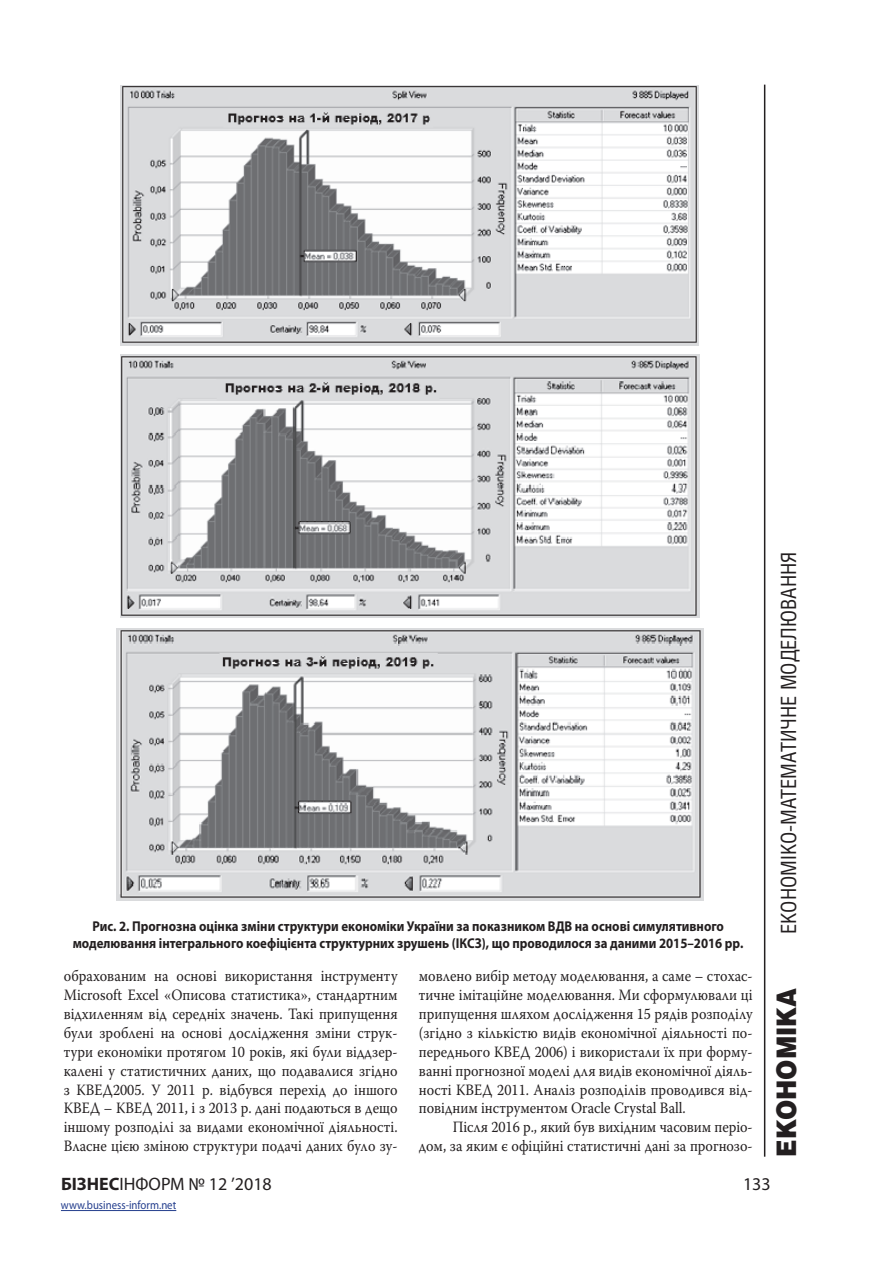
<style>
.page{position:relative;width:893px;height:1263px;background:#fff}
.page>*{position:absolute;margin:0;border:0;box-sizing:border-box;transform-origin:0 0}
.t1{font:900 27px "Helios";color:#231f20;scale:.9 1}
.t2{font:21px "Helios Cond";color:#231f20}
.t3{font:18px "Myriad Pro";color:#231f20}
.Osnova{font:15.75px/18.9px "Warnock Pro";color:#231f20;text-align:justify;scale:.9 1}
.Title_table{font:700 14.25px/17.1px "Myriad Pro";color:#231f20;text-align:center;scale:.9 1}
.t4{font:12px "Myriad Pro";color:#253f8e;scale:.9 1}
.s1{font-weight:700}
</style>
<div class="page">
<hr style="left:764px;top:85px;width:1px;height:1072px;background:#231f20">
<hr style="left:61px;top:1210px;width:115px;height:1px;background:#253f8e">
<img style="left:121px;top:85px;width:577px;height:261px">
<img style="left:121px;top:354px;width:579px;height:264px">
<img style="left:117px;top:628px;width:586px;height:272px">
<p class="Title_table" style="left:73px;top:917px;width:747px">Рис. 2. Прогнозна оцінка зміни структури економіки України за показником ВДВ на основі симулятивного моделювання інтегрального коефіцієнта структурних зрушень (ІКСЗ), що проводилося за даними 2015–2016 рр.</p>
<p class="Osnova" style="left:64px;top:966px;width:372px">обрахованим на основі використання інструменту Microsoft Excel «Описова статистика», стандартним відхиленням від середніх значень. Такі припущення були зроблені на основі дослідження зміни струк&shy;тури економіки протягом 10 років, які були віддзер&shy;калені у статистичних даних, що подавалися згідно з КВЕД2005. У 2011 р. відбувся перехід до іншого КВЕД – КВЕД 2011, і з 2013 р. дані подаються в дещо іншому розподілі за видами економічної діяльності.<br>Власне цією зміною структури подачі даних було зу-</p>
<p class="Osnova" style="left:419px;top:966px;width:372px">мовлено вибір методу моделювання, а саме – стохас&shy;тичне імітаційне моделювання. Ми сформулювали ці припущення шляхом дослідження 15 рядів розподілу (згідно з кількістю видів економічної діяльності по&shy;переднього КВЕД 2006) і використали їх при форму&shy;ванні прогнозної моделі для видів економічної діяль&shy;ності КВЕД 2011. Аналіз розподілів проводився від&shy;повідним інструментом Oracle Crystal Ball.</p>
<p class="Osnova" style="left:419px;top:1117px;width:372px;text-align:right">Після 2016 р., який був вихідним часовим періо-<br>дом, за яким є офіційні статистичні дані за прогнозо-</p>
<h2 class="t2" style="left:776px;top:934px;width:384px;rotate:-90deg">ЕКОНОМІКО-МАТЕМАТИЧНЕ МОДЕЛЮВАННЯ</h2>
<h1 class="t1" style="left:769px;top:1157px;width:189px;rotate:-90deg">ЕКОНОМІКА</h1>
<p class="t3" style="left:61px;top:1173px;width:212px"><span class="s1">БІЗНЕС</span>ІНФОРМ № 12 ’2018</p>
<p class="t3" style="left:743px;top:1173px;width:29px">133</p>
<p class="t4" style="left:61px;top:1198px;width:130px">www.business-inform.net</p>
</div>
